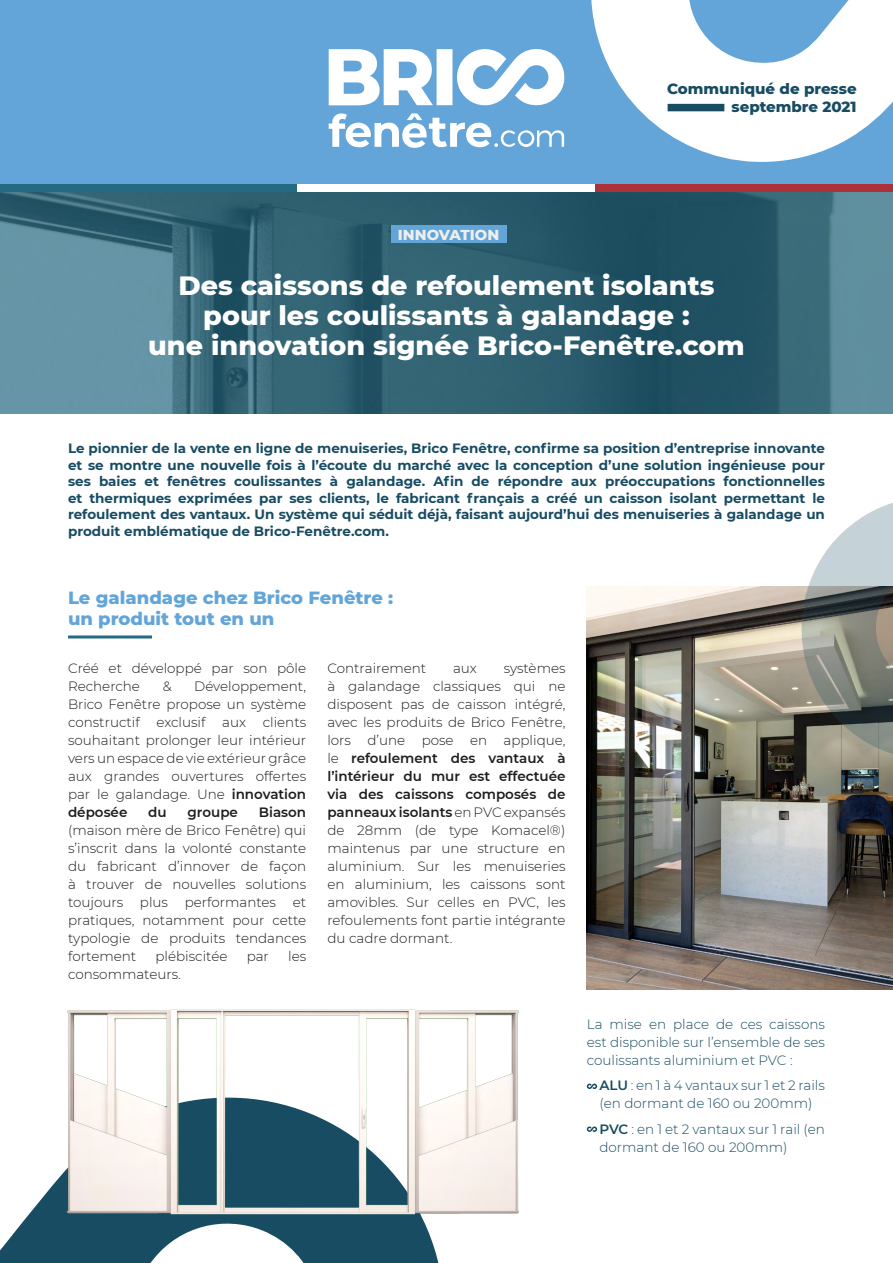
<style>
.page{position:relative;width:893px;height:1263px;background:#fff}
.page>*{position:absolute;margin:0;border:0;box-sizing:border-box;transform-origin:0 0}
.t1{font:800 27px/30px "Montserrat";color:#fff;text-align:center}
.t2{font:800 18px/21px "Montserrat";color:#63a5d8}
.t3{font:800 15px/18px "Montserrat";color:#184c63;text-align:right}
.t4{font:800 14.7px "Montserrat";color:#eeeeed}
.t5{font:300 13.5px/18px "Montserrat";color:#1e1c1d;text-align:justify}
.t6{font:700 13.5px/16.5px "Montserrat";color:#184c63;text-align:justify}
.t7{font:300 13.5px/18px "Montserrat";color:#184c63;text-align:justify}
.t8{font:600 13.5px "Montserrat";color:#1e1c1d}
.s1{font-weight:600}
.s2{font-weight:600;color:#fff}
</style>
<div class="page">
<svg style="left:0;top:191px;width:893px;height:222px;background:#386979"></svg>
<div style="left:0;top:0;width:893px;height:191px;background:#63a5d8"></div>
<svg style="left:329px;top:49px;width:236px;height:57px"></svg>
<svg style="left:329px;top:113px;width:235px;height:35px"></svg>
<div style="left:0;top:184px;width:298px;height:7px;background:#246a83"></div>
<div style="left:298px;top:184px;width:297px;height:7px;background:#fff"></div>
<div style="left:595px;top:184px;width:298px;height:7px;background:#ab3238"></div>
<svg style="left:591px;top:0;width:302px;height:162px;fill:#fff"></svg>
<div style="left:668px;top:104px;width:56px;height:7px;background:#184c63"></div>
<hr style="left:68px;top:635px;width:84px;height:3px;background:#246a83">
<div style="left:391px;top:226px;width:116px;height:17px;background:#63a5d8"></div>
<svg style="left:0;top:1180px;width:57px;height:83px;fill:#184c63"></svg>
<svg style="left:587px;top:1083px;width:10px;height:6px"></svg>
<svg style="left:587px;top:1126px;width:10px;height:6px"></svg>
<img style="left:57px;top:1009px;width:462px;height:254px">
<img style="left:587px;top:587px;width:306px;height:402px">
<svg style="left:794px;top:503px;width:99px;height:258px;background:#9b9e99"></svg>
<p class="t4" style="left:398px;top:224px;width:103px">INNOVATION</p>
<p class="t3" style="left:667px;top:79px;width:191px">Communiqué de presse septembre 2021</p>
<h1 class="t1" style="left:148px;top:269px;width:598px">Des caissons de refoulement isolants pour les coulissants à galandage :<br>une innovation signée Brico-Fenêtre.com</h1>
<p class="t6" style="left:68px;top:439px;width:758px">Le pionnier de la vente en ligne de menuiseries, Brico Fenêtre, confirme sa position d’entreprise innovante et se montre une nouvelle fois à l’écoute du marché avec la conception d’une solution ingénieuse pour ses baies et fenêtres coulissantes à galandage. Afin de répondre aux préoccupations fonctionnelles et thermiques exprimées par ses clients, le fabricant français a créé un caisson isolant permettant le refoulement des vantaux. Un système qui séduit déjà, faisant aujourd’hui des menuiseries à galandage un produit emblématique de Brico-Fenêtre.com.</p>
<h2 class="t2" style="left:68px;top:586px;width:327px">Le galandage chez Brico Fenêtre : un produit tout en un</h2>
<p class="t5" style="left:68px;top:659px;width:240px">Créé et développé par son pôle<br>Recherche</p>
<p class="t5" style="left:68px;top:677px;width:240px;text-indent:126px">Développement, Brico Fenêtre propose un système constructif exclusif aux clients souhaitant prolonger leur intérieur vers un espace de vie extérieur grâce aux grandes ouvertures offertes par le galandage. Une <span class="s1">innovation déposée</span></p>
<p class="t5" style="left:163px;top:677px;width:10px">&amp;</p>
<p class="t8" style="left:148px;top:803px;width:20px">du</p>
<p class="t8" style="left:188px;top:803px;width:52px">groupe</p>
<p class="t8" style="left:259px;top:803px;width:49px">Biason</p>
<p class="t5" style="left:68px;top:821px;width:240px">(maison mère de Brico Fenêtre) qui s’inscrit dans la volonté constante du fabricant d’innover de façon à trouver de nouvelles solutions toujours plus performantes et pratiques, notamment pour cette typologie de produits tendances fortement</p>
<p class="t5" style="left:155px;top:947px;width:74px">plébiscitée</p>
<p class="t5" style="left:247px;top:947px;width:24px">par</p>
<p class="t5" style="left:288px;top:947px;width:20px">les</p>
<p class="t5" style="left:68px;top:965px;width:114px">consommateurs.</p>
<p class="t5" style="left:327px;top:659px;width:100px">Contrairement</p>
<p class="t5" style="left:453px;top:659px;width:25px">aux</p>
<p class="t5" style="left:327px;top:659px;width:240px;text-indent:176px">systèmes à galandage classiques qui ne disposent pas de caisson intégré, avec les produits de Brico Fenêtre, lors d’une pose en applique, le <span class="s1">refoulement des vantaux à l’intérieur du mur est effectuée via des caissons composés de panneaux isolants</span> en PVC expansés de 28mm (de type Komacel®) maintenus par une structure en aluminium. Sur les menuiseries en aluminium, les caissons sont amovibles. Sur celles en PVC, les refoulements font partie intégrante du cadre dormant.</p>
<p class="t7" style="left:587px;top:1014px;width:240px">La mise en place de ces caissons est disponible sur l’ensemble de ses coulissants aluminium et PVC :</p>
<p class="t7" style="left:587px;top:1076px;width:240px;text-align:center"><span class="s2">-</span> <span class="s1">ALU</span> : en 1 à 4 vantaux sur 1 et 2 rails (en dormant de 160 ou 200mm)</p>
<p class="t7" style="left:599px;top:1119px;width:227px;text-indent:-13px"><span class="s2">-</span> <span class="s1">PVC</span> : en 1 et 2 vantaux sur 1 rail (en dormant de 160 ou 200mm)</p>
</div>
